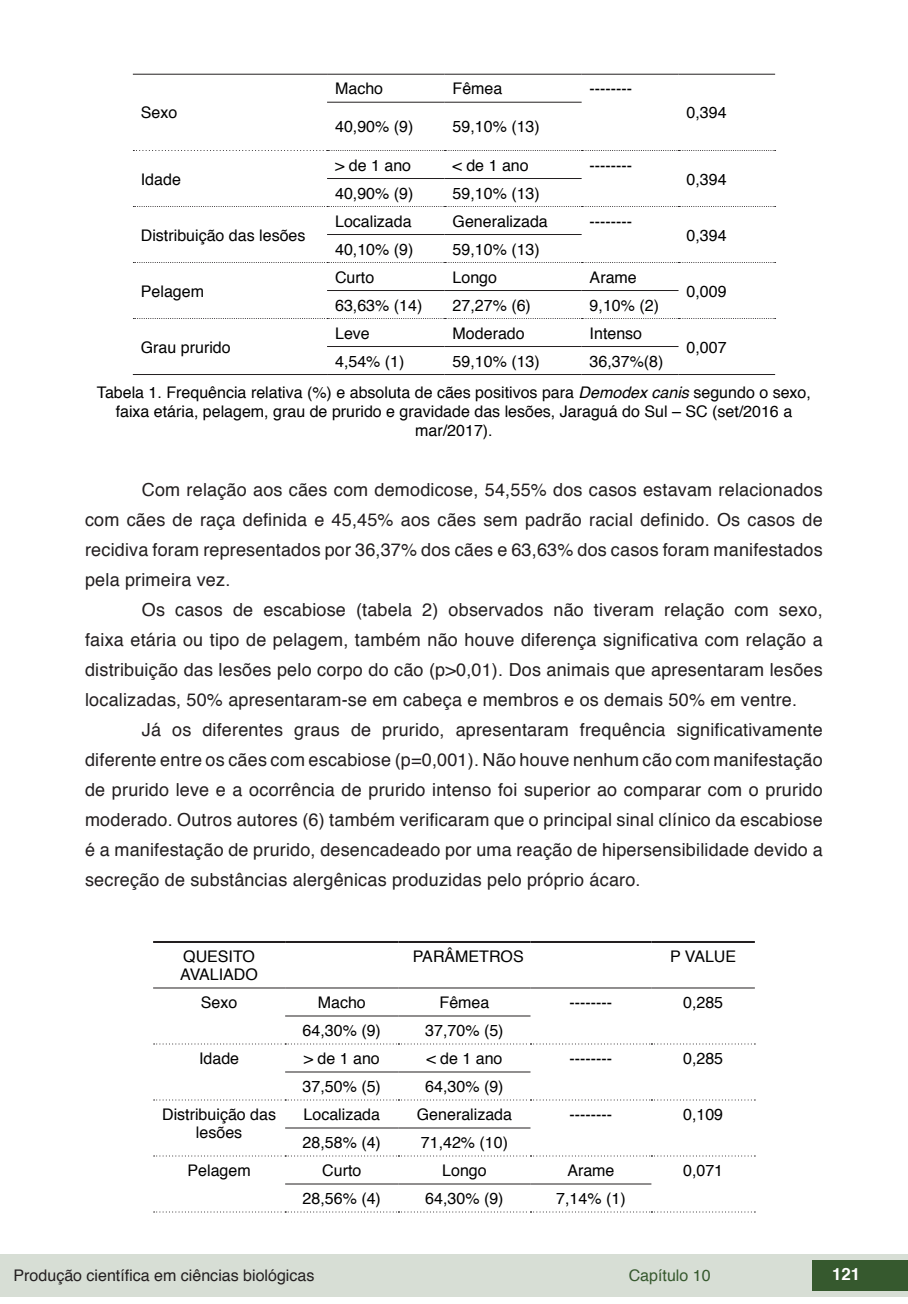
<style>
.page{position:relative;width:908px;height:1304px;background:#fff}
.page>*{position:absolute;margin:0;border:0;box-sizing:border-box;transform-origin:0 0}
.t1{font:18px/30px "Helvetica";letter-spacing:.01em;color:#231f20;text-align:justify}
.t2{font:700 16.8px "Helvetica";color:#fff}
.t3{font:16px/18px "Helvetica";color:#000}
.t4{font:16px "Helvetica";color:#231f20}
.t5{font:16px "Helvetica";color:#36592e}
.s1{font-style:italic}
</style>
<div class="page">
<div style="left:0;top:1254px;width:906px;height:43px;background:#d7ded5"></div>
<div style="left:812px;top:1261px;width:95px;height:30px;background:#36592e"></div>
<hr style="left:133px;top:74px;width:194px;height:1px;background:#231f20">
<hr style="left:327px;top:74px;width:117px;height:1px;background:#231f20">
<hr style="left:444px;top:74px;width:137px;height:1px;background:#231f20">
<hr style="left:581px;top:74px;width:97px;height:1px;background:#231f20">
<hr style="left:678px;top:74px;width:96px;height:1px;background:#231f20">
<hr style="left:327px;top:102px;width:117px;height:1px;background:#231f20">
<hr style="left:444px;top:102px;width:137px;height:1px;background:#231f20">
<hr style="left:327px;top:178px;width:117px;height:1px;background:#231f20">
<hr style="left:444px;top:178px;width:137px;height:1px;background:#231f20">
<hr style="left:327px;top:234px;width:117px;height:1px;background:#231f20">
<hr style="left:444px;top:234px;width:137px;height:1px;background:#231f20">
<hr style="left:327px;top:290px;width:117px;height:1px;background:#231f20">
<hr style="left:444px;top:290px;width:137px;height:1px;background:#231f20">
<hr style="left:581px;top:290px;width:97px;height:1px;background:#231f20">
<hr style="left:327px;top:346px;width:117px;height:1px;background:#231f20">
<hr style="left:444px;top:346px;width:137px;height:1px;background:#231f20">
<hr style="left:581px;top:346px;width:97px;height:1px;background:#231f20">
<svg style="left:133px;top:150px;width:642px;height:1px"></svg>
<svg style="left:133px;top:206px;width:642px;height:1px"></svg>
<svg style="left:133px;top:262px;width:642px;height:1px"></svg>
<svg style="left:133px;top:318px;width:642px;height:1px"></svg>
<hr style="left:327px;top:374px;width:117px;height:1px;background:#231f20">
<hr style="left:444px;top:374px;width:137px;height:1px;background:#231f20">
<hr style="left:581px;top:374px;width:97px;height:1px;background:#231f20">
<hr style="left:133px;top:374px;width:194px;height:1px;background:#231f20">
<hr style="left:678px;top:374px;width:96px;height:1px;background:#231f20">
<hr style="left:398px;top:1015px;width:132px;height:1px;background:#231f20">
<hr style="left:285px;top:1015px;width:113px;height:1px;background:#231f20">
<hr style="left:285px;top:1071px;width:113px;height:1px;background:#231f20">
<hr style="left:398px;top:1071px;width:132px;height:1px;background:#231f20">
<svg style="left:153px;top:1043px;width:602px;height:1px"></svg>
<hr style="left:285px;top:1127px;width:113px;height:1px;background:#231f20">
<hr style="left:398px;top:1127px;width:132px;height:1px;background:#231f20">
<svg style="left:153px;top:1099px;width:602px;height:1px"></svg>
<hr style="left:285px;top:1183px;width:113px;height:1px;background:#231f20">
<svg style="left:153px;top:1155px;width:602px;height:1px"></svg>
<hr style="left:398px;top:1183px;width:132px;height:1px;background:#231f20">
<hr style="left:530px;top:1183px;width:121px;height:1px;background:#231f20">
<svg style="left:153px;top:1211px;width:602px;height:1px"></svg>
<hr style="left:153px;top:941px;width:132px;height:2px;background:#231f20">
<hr style="left:285px;top:941px;width:113px;height:2px;background:#231f20">
<hr style="left:398px;top:941px;width:132px;height:2px;background:#231f20">
<hr style="left:530px;top:941px;width:121px;height:2px;background:#231f20">
<hr style="left:651px;top:941px;width:103px;height:2px;background:#231f20">
<hr style="left:153px;top:987px;width:132px;height:1px;background:#231f20">
<hr style="left:285px;top:987px;width:113px;height:1px;background:#231f20">
<hr style="left:398px;top:987px;width:132px;height:1px;background:#231f20">
<hr style="left:530px;top:987px;width:121px;height:1px;background:#231f20">
<hr style="left:651px;top:987px;width:103px;height:1px;background:#231f20">
<p class="t3" style="left:335px;top:80px;width:50px">Macho</p>
<p class="t3" style="left:452px;top:80px;width:51px">Fêmea</p>
<p class="t3" style="left:589px;top:80px;width:44px">--------</p>
<p class="t3" style="left:141px;top:104px;width:38px">Sexo</p>
<p class="t3" style="left:335px;top:118px;width:80px">40,90% (9)</p>
<p class="t3" style="left:452px;top:118px;width:89px">59,10% (13)</p>
<p class="t3" style="left:686px;top:104px;width:42px">0,394</p>
<p class="t3" style="left:335px;top:156px;width:78px">&gt; de 1 ano</p>
<p class="t3" style="left:452px;top:156px;width:78px">&lt; de 1 ano</p>
<p class="t3" style="left:589px;top:156px;width:44px">--------</p>
<p class="t3" style="left:141px;top:170px;width:42px">Idade</p>
<p class="t3" style="left:335px;top:184px;width:80px">40,90% (9)</p>
<p class="t3" style="left:452px;top:184px;width:89px">59,10% (13)</p>
<p class="t3" style="left:686px;top:170px;width:42px">0,394</p>
<p class="t3" style="left:335px;top:212px;width:78px">Localizada</p>
<p class="t3" style="left:452px;top:212px;width:97px">Generalizada</p>
<p class="t3" style="left:589px;top:212px;width:44px">--------</p>
<p class="t3" style="left:141px;top:226px;width:166px">Distribuição das lesões</p>
<p class="t3" style="left:335px;top:240px;width:80px">40,10% (9)</p>
<p class="t3" style="left:452px;top:240px;width:89px">59,10% (13)</p>
<p class="t3" style="left:686px;top:226px;width:42px">0,394</p>
<p class="t3" style="left:141px;top:282px;width:65px">Pelagem</p>
<p class="t3" style="left:335px;top:268px;width:41px">Curto</p>
<p class="t3" style="left:452px;top:268px;width:46px">Longo</p>
<p class="t3" style="left:589px;top:268px;width:49px">Arame</p>
<p class="t3" style="left:335px;top:296px;width:89px">63,63% (14)</p>
<p class="t3" style="left:452px;top:296px;width:80px">27,27% (6)</p>
<p class="t3" style="left:589px;top:296px;width:71px">9,10% (2)</p>
<p class="t3" style="left:686px;top:282px;width:42px">0,009</p>
<p class="t3" style="left:335px;top:324px;width:36px">Leve</p>
<p class="t3" style="left:452px;top:324px;width:74px">Moderado</p>
<p class="t3" style="left:589px;top:324px;width:54px">Intenso</p>
<p class="t3" style="left:141px;top:338px;width:91px">Grau prurido</p>
<p class="t3" style="left:686px;top:338px;width:42px">0,007</p>
<p class="t3" style="left:97px;top:346px;width:715px;line-height:31px;text-indent:492px">36,37%(8)<br>Tabela 1. Frequência relativa (%) e absoluta de cães positivos para <span class="s1">Demodex canis</span> segundo o sexo,</p>
<p class="t3" style="left:116px;top:402px;width:677px;line-height:19.2px;text-align:center">faixa etária, pelagem, grau de prurido e gravidade das lesões, Jaraguá do Sul – SC (set/2016 a mar/2017).</p>
<p class="t3" style="left:335px;top:352px;width:71px">4,54% (1)</p>
<p class="t3" style="left:452px;top:352px;width:89px">59,10% (13)</p>
<p class="t1" style="left:85px;top:475px;width:738px;text-indent:57px">Com relação aos cães com demodicose, 54,55% dos casos estavam relacionados com cães de raça definida e 45,45% aos cães sem padrão racial definido. Os casos de recidiva foram representados por 36,37% dos cães e 63,63% dos casos foram manifestados pela primeira vez.</p>
<p class="t1" style="left:85px;top:595px;width:738px;text-indent:57px">Os casos de escabiose (tabela 2) observados não tiveram relação com sexo, faixa etária ou tipo de pelagem, também não houve diferença significativa com relação a distribuição das lesões pelo corpo do cão (p&gt;0,01). Dos animais que apresentaram lesões localizadas, 50% apresentaram-se em cabeça e membros e os demais 50% em ventre.</p>
<p class="t1" style="left:85px;top:715px;width:738px;text-indent:57px">Já os diferentes graus de prurido, apresentaram frequência significativamente diferente entre os cães com escabiose (p=0,001). Não houve nenhum cão com manifestação de prurido leve e a ocorrência de prurido intenso foi superior ao comparar com o prurido moderado. Outros autores (6) também verificaram que o principal sinal clínico da escabiose é a manifestação de prurido, desencadeado por uma reação de hipersensibilidade devido a secreção de substâncias alergênicas produzidas pelo próprio ácaro.</p>
<p class="t3" style="left:180px;top:948px;width:79px">QUESITO<br>AVALIADO</p>
<p class="t3" style="left:412px;top:948px;width:112px">PARÂMETROS</p>
<p class="t3" style="left:669px;top:948px;width:68px">P VALUE</p>
<p class="t3" style="left:201px;top:994px;width:38px">Sexo</p>
<p class="t3" style="left:317px;top:994px;width:50px">Macho</p>
<p class="t3" style="left:439px;top:994px;width:51px">Fêmea</p>
<p class="t3" style="left:569px;top:994px;width:44px">--------</p>
<p class="t3" style="left:682px;top:994px;width:42px">0,285</p>
<p class="t3" style="left:302px;top:1022px;width:80px">64,30% (9)</p>
<p class="t3" style="left:425px;top:1022px;width:80px">37,70% (5)</p>
<p class="t3" style="left:199px;top:1050px;width:42px">Idade</p>
<p class="t3" style="left:303px;top:1050px;width:78px">&gt; de 1 ano</p>
<p class="t3" style="left:426px;top:1050px;width:78px">&lt; de 1 ano</p>
<p class="t3" style="left:569px;top:1050px;width:44px">--------</p>
<p class="t3" style="left:682px;top:1050px;width:42px">0,285</p>
<p class="t3" style="left:302px;top:1078px;width:80px">37,50% (5)</p>
<p class="t3" style="left:425px;top:1078px;width:80px">64,30% (9)</p>
<p class="t3" style="left:162px;top:1106px;width:115px;text-align:center">Distribuição das lesões</p>
<p class="t3" style="left:303px;top:1106px;width:78px">Localizada</p>
<p class="t3" style="left:416px;top:1106px;width:97px">Generalizada</p>
<p class="t3" style="left:569px;top:1106px;width:44px">--------</p>
<p class="t3" style="left:682px;top:1106px;width:42px">0,109</p>
<p class="t3" style="left:302px;top:1134px;width:80px">28,58% (4)</p>
<p class="t3" style="left:420px;top:1134px;width:89px">71,42% (10)</p>
<p class="t3" style="left:187px;top:1162px;width:65px">Pelagem</p>
<p class="t3" style="left:322px;top:1162px;width:41px">Curto</p>
<p class="t3" style="left:442px;top:1162px;width:46px">Longo</p>
<p class="t3" style="left:567px;top:1162px;width:49px">Arame</p>
<p class="t3" style="left:682px;top:1162px;width:42px">0,071</p>
<p class="t3" style="left:302px;top:1190px;width:80px">28,56% (4)</p>
<p class="t3" style="left:425px;top:1190px;width:80px">64,30% (9)</p>
<p class="t3" style="left:556px;top:1190px;width:71px">7,14% (1)</p>
<p class="t4" style="left:14px;top:1263px;width:302px">Produção científica em ciências biológicas</p>
<p class="t5" style="left:628px;top:1263px;width:83px">Capítulo 10</p>
<p class="t2" style="left:831px;top:1261px;width:30px">121</p>
</div>
